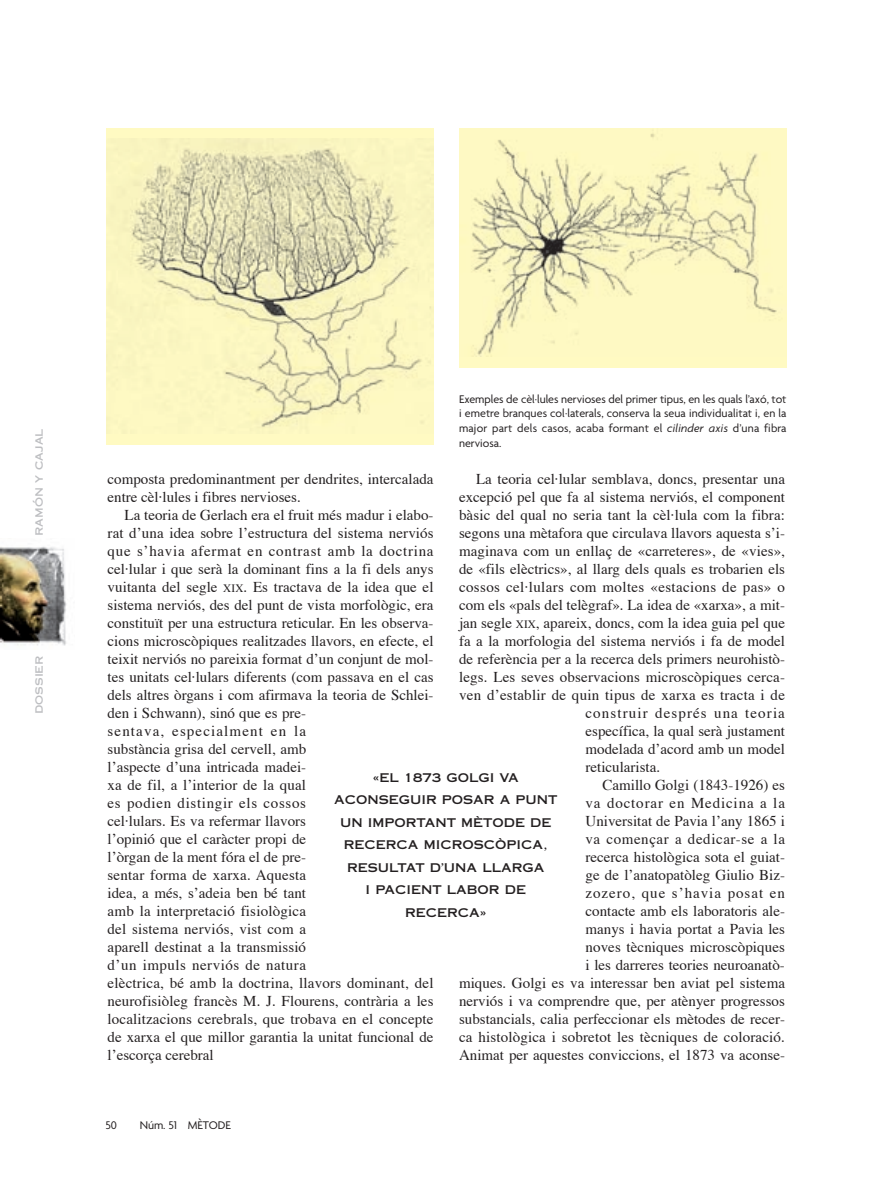
<style>
.page{position:relative;width:893px;height:1191px;background:#fff}
.page>*{position:absolute;margin:0;border:0;box-sizing:border-box;transform-origin:0 0}
.t1{font:15px/18px "Times";color:#231f20}
.t2{font:15px "Times";letter-spacing:.025em;color:#231f20}
.t3{font:15px "Times";letter-spacing:.075em;color:#231f20}
.t4{font:15px "Times";letter-spacing:.04em;color:#231f20}
.t5{font:15px "Times";letter-spacing:.065em;color:#231f20}
.t6{font:15px "Times";letter-spacing:.055em;color:#231f20}
.t7{font:12px/14.5px "Agenda";letter-spacing:.01em;color:#231f20;text-align:justify}
.t8{font:12px/22.5px "Copperplate Thirty One AB";color:#231f20;text-align:center}
.t9{font:12px "Copperplate Thirty One AB";color:#bdbec1}
.s1{font-style:italic}
.s2{font-size:11.25px}
</style>
<div class="page">
<div style="left:106px;top:128px;width:327px;height:316px;background:#fffac2"></div>
<img style="left:122px;top:139px;width:309px;height:289px">
<div style="left:459px;top:128px;width:327px;height:240px;background:#fffac2"></div>
<img style="left:472px;top:133px;width:305px;height:223px">
<img style="left:0;top:546px;width:67px;height:100px">
<p class="t9" style="left:32px;top:536px;width:109px;rotate:-90deg">ramón y cajal</p>
<p class="t9" style="left:32px;top:714px;width:60px;rotate:-90deg">dossier</p>
<p class="t7" style="left:459px;top:393px;width:329px">Exemples de cèl·lules nervioses del primer tipus, en les quals l’axó, tot i emetre branques col·laterals, conserva la seua individualitat i, en la major part dels casos, acaba formant el <span class="s1">cilinder axis</span> d’una fibra nerviosa.</p>
<p class="t1" style="left:108px;top:471px;width:327px">composta predominantment per dendrites, intercalada entre cèl·lules i fibres nervioses.</p>
<p class="t1" style="left:108px;top:507px;width:327px;text-indent:17px">La teoria de Gerlach era el fruit més madur i elabo&shy;rat d’una idea sobre l’estructura del sistema nerviós que s’havia afermat en contrast amb la doctrina cel·lular i que serà la dominant fins a la fi dels anys vuitanta del segle <span class="s2">XIX</span>. Es tractava de la idea que el sistema nerviós, des del punt de vista morfològic, era constituït per una estructura reticular. En les observa&shy;cions microscòpiques realitzades llavors, en efecte, el teixit nerviós no pareixia format d’un conjunt de mol&shy;tes unitats cel·lulars diferents (com passava en el cas dels altres òrgans i com afirmava la teoria de Schlei&shy;den i Schwann), sinó que es pre-<br>sentava, especialment en la<br>substància grisa del cervell, amb<br>l’aspecte d’una intricada madei-<br>xa de fil, a l’interior de la qual<br>es podien distingir els cossos<br>cel·lulars. Es va refermar llavors<br>l’opinió que el caràcter propi de<br>l’òrgan de la ment fóra el de pre-<br>sentar forma de xarxa. Aquesta<br>idea, a més, s’adeia ben bé tant<br>amb la interpretació fisiològica<br>del sistema nerviós, vist com a<br>aparell destinat a la transmissió<br>d’un impuls nerviós de natura<br>elèctrica, bé amb la doctrina, llavors dominant, del neurofisiòleg francès M. J. Flourens, contrària a les localitzacions cerebrals, que trobava en el concepte de xarxa el que millor garantia la unitat funcional de l’escorça cerebral</p>
<p class="t1" style="left:476px;top:471px;width:310px">La teoria cel·lular semblava, doncs, presentar una</p>
<p class="t1" style="left:459px;top:489px;width:327px">excepció pel que fa al sistema nerviós, el component</p>
<p class="t1" style="left:459px;top:507px;width:327px">bàsic del qual no seria tant la cèl·lula com la fibra:</p>
<p class="t1" style="left:459px;top:525px;width:327px">segons una mètafora que circulava llavors aquesta s’i-</p>
<p class="t1" style="left:459px;top:543px;width:327px">maginava com un enllaç de «carreteres», de «vies»,</p>
<p class="t1" style="left:459px;top:561px;width:327px">de «fils elèctrics», al llarg dels quals es trobarien els</p>
<p class="t2" style="left:459px;top:580px;width:327px">cossos cel·lulars com moltes «estacions de pas» o</p>
<p class="t1" style="left:459px;top:597px;width:327px">com els «pals del telègraf». La idea de «xarxa», a mit-</p>
<p class="t1" style="left:459px;top:615px;width:327px">jan segle <span class="s2">XIX</span>, apareix, doncs, com la idea guia pel que</p>
<p class="t1" style="left:459px;top:633px;width:327px">fa a la morfologia del sistema nerviós i fa de model</p>
<p class="t1" style="left:459px;top:651px;width:327px">de referència per a la recerca dels primers neurohistò-</p>
<p class="t1" style="left:459px;top:669px;width:327px">legs. Les seves observacions microscòpiques cerca-</p>
<p class="t1" style="left:459px;top:687px;width:327px">ven d’establir de quin tipus de xarxa es tracta i de</p>
<p class="t3" style="left:585px;top:706px;width:201px">construir després una teoria</p>
<p class="t1" style="left:585px;top:723px;width:201px">específica, la qual serà justament</p>
<p class="t1" style="left:585px;top:741px;width:201px">modelada d’acord amb un model</p>
<p class="t1" style="left:585px;top:759px;width:76px">reticularista.</p>
<p class="t1" style="left:602px;top:777px;width:184px">Camillo Golgi (1843-1926) es</p>
<p class="t6" style="left:585px;top:796px;width:201px">va doctorar en Medicina a la</p>
<p class="t1" style="left:585px;top:813px;width:201px">Universitat de Pavia l’any 1865 i</p>
<p class="t4" style="left:585px;top:832px;width:201px">va començar a dedicar-se a la</p>
<p class="t1" style="left:585px;top:849px;width:201px">recerca histològica sota el guiat-</p>
<p class="t1" style="left:585px;top:867px;width:201px">ge de l’anatopatòleg Giulio Biz-</p>
<p class="t5" style="left:585px;top:886px;width:201px">zozero, que s’havia posat en</p>
<p class="t1" style="left:585px;top:903px;width:201px">contacte amb els laboratoris ale-</p>
<p class="t1" style="left:585px;top:921px;width:201px">manys i havia portat a Pavia les</p>
<p class="t1" style="left:585px;top:939px;width:201px">noves tècniques microscòpiques</p>
<p class="t1" style="left:585px;top:957px;width:201px">i les darreres teories neuroanatò-</p>
<p class="t1" style="left:459px;top:975px;width:327px">miques. Golgi es va interessar ben aviat pel sistema</p>
<p class="t1" style="left:459px;top:993px;width:327px">nerviós i va comprendre que, per atènyer progressos</p>
<p class="t1" style="left:459px;top:1011px;width:327px">substancials, calia perfeccionar els mètodes de recer-</p>
<p class="t1" style="left:459px;top:1029px;width:327px">ca histològica i sobretot les tècniques de coloració.</p>
<p class="t1" style="left:459px;top:1047px;width:327px">Animat per aquestes conviccions, el 1873 va aconse-</p>
<p class="t8" style="left:334px;top:766px;width:225px">«EL 1873 GOLGI VA<br>ACONSEGUIR POSAR A PUNT<br>UN IMPORTANT MÈTODE DE<br>RECERCA MICROSCÒPICA,<br>RESULTAT D’UNA LLARGA<br>I PACIENT LABOR DE<br>RECERCA»</p>
<p class="t7" style="left:105px;top:1118px;width:13px">50</p>
<p class="t7" style="left:140px;top:1118px;width:93px">Núm. 51 MÈTODE</p>
</div>
